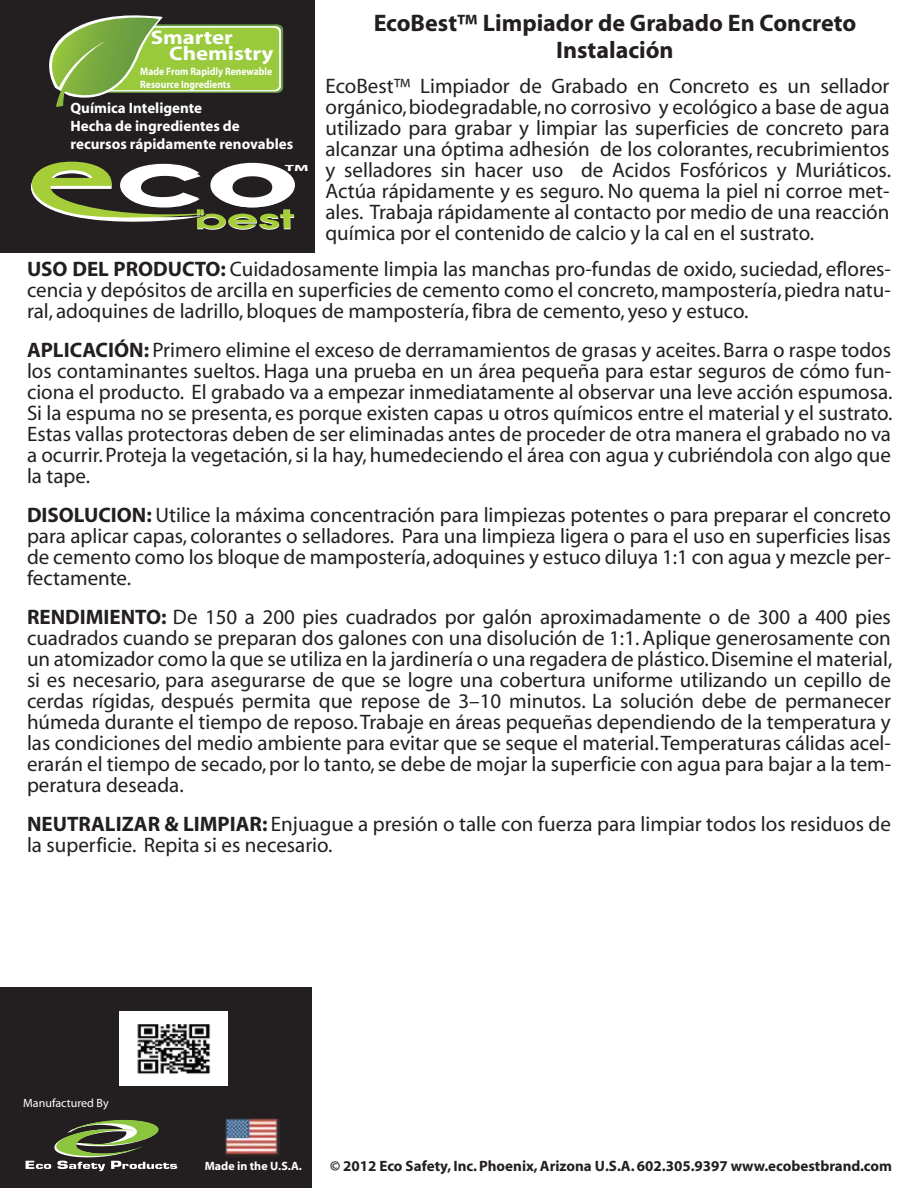
<style>
.page{position:relative;width:918px;height:1188px;background:#fff}
.page>*{position:absolute;margin:0;border:0;box-sizing:border-box;transform-origin:0 0}
.t1{font:700 24px/27px "Myriad";color:#231f20;text-align:center}
.t2{font:21px/21px "Myriad";color:#231f20;text-align:justify}
.t3{font:700 19.8px/16px "Myriad";color:#fff;scale:1.15 1}
.t4{font:700 15px "Myriad";color:#231f20}
.t5{font:700 15px/18px "Myriad";color:#fff}
.t6{font:700 12px "Myriad";color:#fff}
.t7{font:12px "Myriad";color:#fff}
.t8{font:700 10.8px/12.9px "Myriad";color:#fff;scale:.89 1}
.t9{font:700 9px "Myriad Pro";color:#fff;scale:1.9 1}
.s1{font-weight:700}
</style>
<div class="page">
<div style="left:0;top:987px;width:312px;height:201px;background:#231f20"></div>
<div style="left:0;top:0;width:315px;height:253px;background:#231f20"></div>
<svg style="left:49px;top:15px;width:234px;height:92px"></svg>
<svg style="left:31px;top:162px;width:264px;height:68px"></svg>
<img style="left:225px;top:1118px;width:55px;height:38px">
<svg style="left:26px;top:1119px;width:151px;height:52px"></svg>
<img style="left:119px;top:1011px;width:108px;height:74px">
<p class="t3" style="left:169px;top:30px;width:92px;text-indent:-18px">Smarter<br>Chemistry</p>
<p class="t8" style="left:140px;top:65px;width:150px">Made From Rapidly Renewable<br>Resource Ingredients</p>
<p class="t5" style="left:70px;top:99px;width:224px">Química Inteligente<br>Hecha de ingredientes de recursos rápidamente renovables</p>
<p class="t9" style="left:285px;top:163px;width:14px">TM</p>
<p class="t1" style="left:374px;top:10px;width:484px">EcoBest™ Limpiador de Grabado En Concreto<br>Instalación</p>
<p class="t2" style="left:326px;top:76px;width:567px">EcoBest™ Limpiador de Grabado en Concreto es un sellador orgánico, biodegradable, no corrosivo y ecológico a base de agua utilizado para grabar y limpiar las superficies de concreto para alcanzar una óptima adhesión de los colorantes, recubrimientos y selladores sin hacer uso de Acidos Fosfóricos y Muriáticos.<br>Actúa rápidamente y es seguro. No quema la piel ni corroe met&shy;ales. Trabaja rápidamente al contacto por medio de una reacción química por el contenido de calcio y la cal en el sustrato.</p>
<p class="t2" style="left:27px;top:259px;width:866px"><span class="s1">USO DEL PRODUCTO:</span> Cuidadosamente limpia las manchas pro-fundas de oxido, suciedad, eflores&shy;cencia y depósitos de arcilla en superficies de cemento como el concreto, mampostería, piedra natu&shy;ral, adoquines de ladrillo, bloques de mampostería, fibra de cemento, yeso y estuco.</p>
<p class="t2" style="left:27px;top:340px;width:867px"><span class="s1">APLICACIÓN:</span> Primero elimine el exceso de derramamientos de grasas y aceites. Barra o raspe todos los contaminantes sueltos. Haga una prueba en un área pequeña para estar seguros de cómo fun&shy;ciona el producto. El grabado va a empezar inmediatamente al observar una leve acción espumosa.<br>Si la espuma no se presenta, es porque existen capas u otros químicos entre el material y el sustrato.<br>Estas vallas protectoras deben de ser eliminadas antes de proceder de otra manera el grabado no va a ocurrir. Proteja la vegetación, si la hay, humedeciendo el área con agua y cubriéndola con algo que la tape.</p>
<p class="t2" style="left:27px;top:505px;width:866px"><span class="s1">DISOLUCION:</span> Utilice la máxima concentración para limpiezas potentes o para preparar el concreto para aplicar capas, colorantes o selladores. Para una limpieza ligera o para el uso en superficies lisas de cemento como los bloque de mampostería, adoquines y estuco diluya 1:1 con agua y mezcle per&shy;fectamente.</p>
<p class="t2" style="left:27px;top:607px;width:867px"><span class="s1">RENDIMIENTO:</span> De 150 a 200 pies cuadrados por galón aproximadamente o de 300 a 400 pies cuadrados cuando se preparan dos galones con una disolución de 1:1. Aplique generosamente con un atomizador como la que se utiliza en la jardinería o una regadera de plástico. Disemine el material, si es necesario, para asegurarse de que se logre una cobertura uniforme utilizando un cepillo de cerdas rígidas, después permita que repose de 3–10 minutos. La solución debe de permanecer húmeda durante el tiempo de reposo. Trabaje en áreas pequeñas dependiendo de la temperatura y las condiciones del medio ambiente para evitar que se seque el material. Temperaturas cálidas acel&shy;erarán el tiempo de secado, por lo tanto, se debe de mojar la superficie con agua para bajar a la tem&shy;peratura deseada.</p>
<p class="t2" style="left:27px;top:814px;width:865px"><span class="s1">NEUTRALIZAR &amp; LIMPIAR:</span> Enjuague a presión o talle con fuerza para limpiar todos los residuos de la superficie. Repita si es necesario.</p>
<p class="t7" style="left:23px;top:1097px;width:87px">Manufactured By</p>
<p class="t6" style="left:205px;top:1159px;width:99px">Made in the U.S.A.</p>
<p class="t4" style="left:330px;top:1158px;width:564px">© 2012 Eco Safety, Inc. Phoenix, Arizona U.S.A. 602.305.9397 www.ecobestbrand.com</p>
</div>
